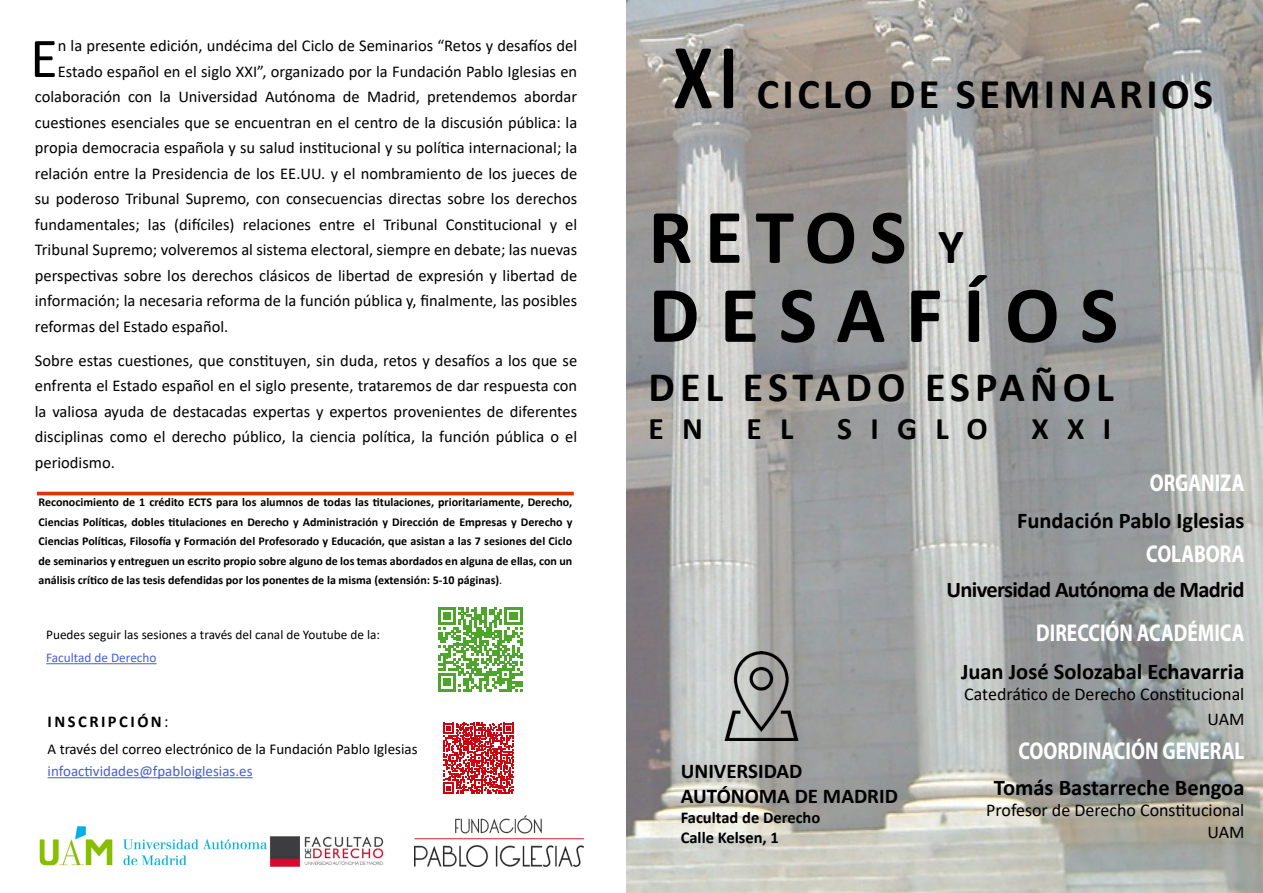
<style>
.page{position:relative;width:1263px;height:893px;background:#fff}
.page>*{position:absolute;margin:0;border:0;box-sizing:border-box;transform-origin:0 0}
.t1{font:700 81px "Calibri";letter-spacing:.25em;color:#000}
.t2{font:700 78px "Calibri";letter-spacing:.16em;color:#000}
.t3{font:56.7px "Calibri";color:#000}
.t4{font:700 42.45px "Calibri";letter-spacing:.08em;color:#000}
.t5{font:700 42px "Calibri";letter-spacing:.12em;color:#000}
.t6{font:700 31.5px "Calibri";letter-spacing:.58em;color:#000}
.t7{font:700 24.3px "Myriad Pro";color:#fff;scale:.8 1}
.t8{font:700 22.5px "Calibri";color:#000}
.t9{font:700 22.5px "Calibri";letter-spacing:-.03em;color:#000}
.t10{font:700 21px/25.2px "Calibri";color:#000}
.t11{font:18px/25.2px "Calibri";color:#000;text-align:right}
.t12{font:16.5px/25.5px "Calibri";color:#000;text-align:justify}
.t13{font:700 16.5px/19.8px "Calibri";color:#000}
.t14{font:700 16.5px "Calibri";letter-spacing:.15em;color:#000}
.t15{font:15px "Calibri";color:#000}
.t16{font:15px "Calibri";color:#485cdb}
.t17{font:13.35px "Calibri";color:#000}
.t18{font:13.35px "Calibri";color:#485cdb}
.t19{font:700 12px/19.5px "Calibri";color:#000;text-align:justify}
.s1{font-weight:400}
.s2{font-size:93.6px}
.s3{font-size:49.5px}
</style>
<div class="page">
<img style="left:626px;top:0;width:637px;height:893px">
<hr style="left:46px;top:663px;width:111px;height:1px;background:#485cdb">
<img style="left:41px;top:826px;width:226px;height:38px">
<img style="left:269px;top:836px;width:115px;height:31px">
<img style="left:415px;top:816px;width:168px;height:51px">
<hr style="left:48px;top:777px;width:205px;height:1px;background:#485cdb">
<svg style="left:443px;top:723px;width:71px;height:71px"></svg>
<img style="left:721px;top:651px;width:81px;height:89px">
<svg style="left:438px;top:607px;width:84px;height:84px"></svg>
<div style="left:37px;top:492px;width:537px;height:3px;border:3px solid #da3709"></div>
<h3 class="t3" style="left:30px;top:19px;width:29px">E</h3>
<p class="t12" style="left:58px;top:33px;width:521px">n la presente edición, undécima del Ciclo de Seminarios “Retos y desafíos del</p>
<p class="t12" style="left:58px;top:58px;width:521px">Estado español en el siglo XXI”, organizado por la Fundación Pablo Iglesias en</p>
<p class="t12" style="left:35px;top:84px;width:544px">colaboración con la Universidad Autónoma de Madrid, pretendemos abordar</p>
<p class="t12" style="left:35px;top:109px;width:544px">cuestiones esenciales que se encuentran en el centro de la discusión pública: la</p>
<p class="t12" style="left:35px;top:135px;width:544px">propia democracia española y su salud institucional y su política internacional; la</p>
<p class="t12" style="left:35px;top:160px;width:544px">relación entre la Presidencia de los EE.UU. y el nombramiento de los jueces de</p>
<p class="t12" style="left:35px;top:186px;width:544px">su poderoso Tribunal Supremo, con consecuencias directas sobre los derechos</p>
<p class="t12" style="left:35px;top:211px;width:544px">fundamentales; las (difíciles) relaciones entre el Tribunal Constitucional y el</p>
<p class="t12" style="left:35px;top:237px;width:544px">Tribunal Supremo; volveremos al sistema electoral, siempre en debate; las nuevas</p>
<p class="t12" style="left:35px;top:262px;width:544px">perspectivas sobre los derechos clásicos de libertad de expresión y libertad de</p>
<p class="t12" style="left:35px;top:288px;width:544px">información; la necesaria reforma de la función pública y, finalmente, las posibles</p>
<p class="t12" style="left:35px;top:313px;width:195px">reformas del Estado español.</p>
<p class="t12" style="left:35px;top:347px;width:544px">Sobre estas cuestiones, que constituyen, sin duda, retos y desafíos a los que se enfrenta el Estado español en el siglo presente, trataremos de dar respuesta con la valiosa ayuda de destacadas expertas y expertos provenientes de diferentes disciplinas como el derecho público, la ciencia política, la función pública o el periodismo.</p>
<p class="t19" style="left:38px;top:493px;width:535px">Reconocimiento de 1 crédito ECTS para los alumnos de todas las titulaciones, prioritariamente, Derecho, Ciencias Políticas, dobles titulaciones en Derecho y Administración y Dirección de Empresas y Derecho y Ciencias Políticas, Filosofía y Formación del Profesorado y Educación, que asistan a las 7 sesiones del Ciclo de seminarios y entreguen un escrito propio sobre alguno de los temas abordados en alguna de ellas, con un análisis crítico de las tesis defendidas por los ponentes de la misma (extensión: 5-10 páginas)<span class="s1">.</span></p>
<p class="t17" style="left:46px;top:625px;width:335px">Puedes seguir las sesiones a través del canal de Youtube de la:</p>
<p class="t18" style="left:46px;top:648px;width:112px">Facultad de Derecho</p>
<p class="t14" style="left:48px;top:710px;width:123px">INSCRIPCIÓN<span class="s1">:</span></p>
<p class="t15" style="left:48px;top:738px;width:371px">A través del correo electrónico de la Fundación Pablo Iglesias</p>
<p class="t16" style="left:48px;top:761px;width:206px">infoactividades@fpabloiglesias.es</p>
<h3 class="t4" style="left:673px;top:64px;width:541px"><span class="s2">XI</span> CICLO DE SEMINARIOS</h3>
<h2 class="t2" style="left:648px;top:182px;width:317px">RETOS <span class="s3">Y</span></h2>
<h1 class="t1" style="left:648px;top:258px;width:471px">DESAFÍOS</h1>
<h3 class="t5" style="left:648px;top:357px;width:467px">DEL ESTADO ESPAÑOL</h3>
<h3 class="t6" style="left:648px;top:406px;width:56px">E N</h3>
<h3 class="t6" style="left:746px;top:406px;width:48px">E L</h3>
<h3 class="t6" style="left:837px;top:406px;width:152px">SIGLO</h3>
<h3 class="t6" style="left:1031px;top:406px;width:81px">XXI</h3>
<p class="t10" style="left:681px;top:758px;width:219px">UNIVERSIDAD<br>AUTÓNOMA DE MADRID</p>
<p class="t13" style="left:681px;top:807px;width:141px">Facultad de Derecho<br>Calle Kelsen, 1</p>
<h3 class="t7" style="left:1150px;top:467px;width:120px">ORGANIZA</h3>
<h3 class="t8" style="left:1017px;top:505px;width:229px">Fundación Pablo Iglesias</h3>
<h3 class="t7" style="left:1146px;top:538px;width:124px">COLABORA</h3>
<h3 class="t9" style="left:946px;top:574px;width:300px">Universidad Autónoma de Madrid</h3>
<h3 class="t7" style="left:1036px;top:617px;width:262px">DIRECCIÓN ACADÉMICA</h3>
<h3 class="t8" style="left:961px;top:655px;width:285px">Juan José Solozabal Echavarria</h3>
<p class="t11" style="left:964px;top:681px;width:282px">Catedrático de Derecho Constitucional<br>UAM</p>
<h3 class="t7" style="left:1018px;top:735px;width:284px">COORDINACIÓN GENERAL</h3>
<h3 class="t8" style="left:994px;top:771px;width:252px">Tomás Bastarreche Bengoa</h3>
<p class="t11" style="left:986px;top:799px;width:260px;line-height:21.6px">Profesor de Derecho Constitucional<br>UAM</p>
</div>
